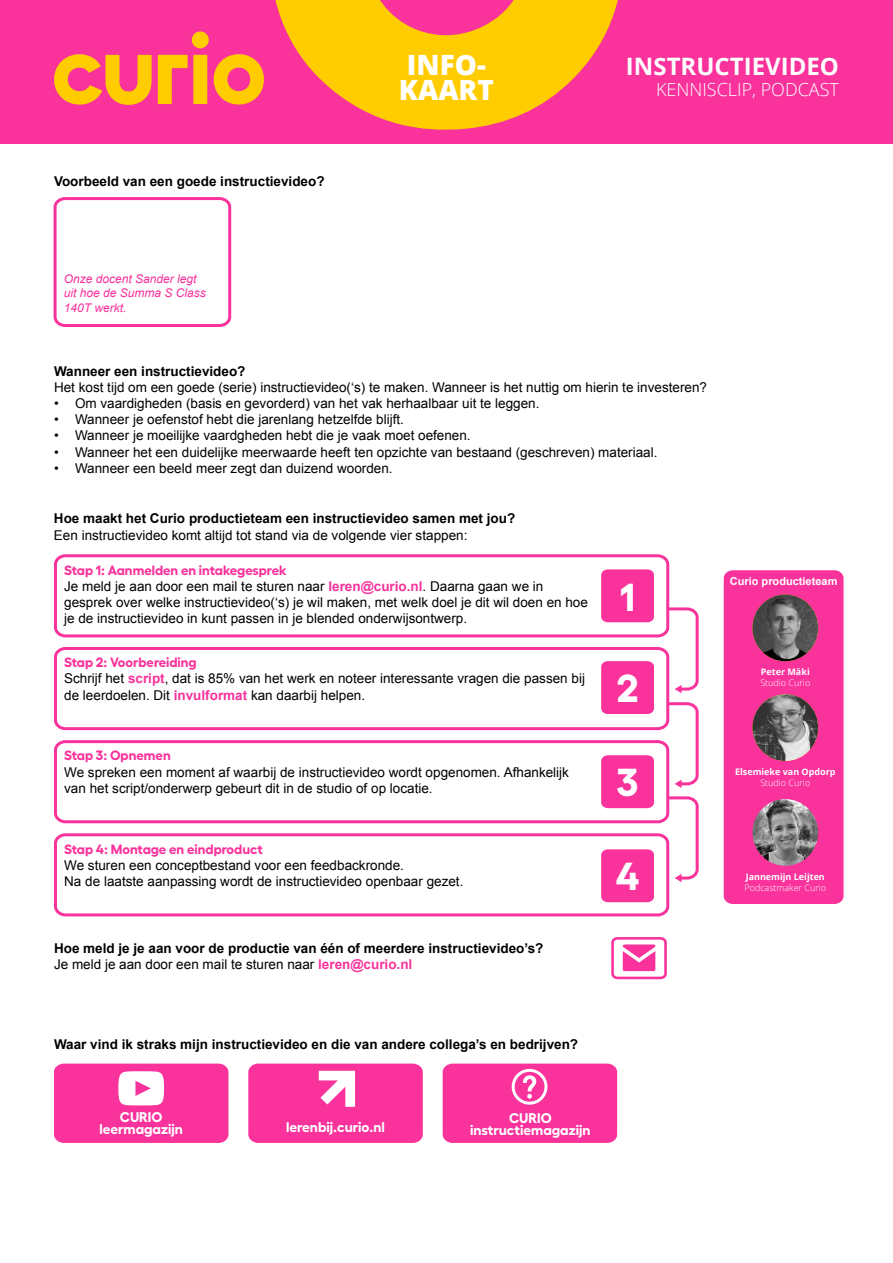
<style>
.page{position:relative;width:893px;height:1263px;background:#fff}
.page>*{position:absolute;margin:0;border:0;box-sizing:border-box;transform-origin:0 0}
.t1{font:700 39px "Fellix";color:#fff}
.t2{font:800 27.9px/24.5px "Open Sans";color:#fff}
.t3{font:700 24px "Open Sans";color:#fff}
.t4{font:300 18px "Open Sans";color:#fff}
.t5{font:700 14.1px/12.3px "Fellix";color:#fff;text-align:center}
.t6{font:13.5px/16.2px "Arial";color:#000}
.t7{font:700 13.5px/16.2px "Arial";color:#000}
.t8{font:700 13.5px "Fellix";color:#f9329c}
.t9{font:italic 12px/14.4px "Arial";color:#f9329c}
.t10{font:700 10.95px "Arial";color:#fff}
.t11{font:700 9px "Open Sans";color:#fff}
.t12{font:300 9px "Open Sans";color:#fff}
.s1{font-weight:700;color:#f9329c}
.s2{font-weight:400}
.s3{color:#f9329c}
</style>
<div class="page">
<svg style="left:671px;top:607px;width:28px;height:86px"></svg>
<svg style="left:671px;top:702px;width:28px;height:86px"></svg>
<svg style="left:671px;top:796px;width:28px;height:86px"></svg>
<svg style="left:54px;top:554px;width:617px;height:84px"></svg>
<div style="left:601px;top:569px;width:53px;height:53px;background:#f9329c"></div>
<svg style="left:54px;top:647px;width:617px;height:84px"></svg>
<div style="left:601px;top:661px;width:53px;height:53px;background:#f9329c"></div>
<svg style="left:54px;top:740px;width:617px;height:84px"></svg>
<div style="left:601px;top:755px;width:53px;height:53px;background:#f9329c"></div>
<svg style="left:54px;top:833px;width:616px;height:84px"></svg>
<div style="left:601px;top:849px;width:53px;height:53px;background:#f9329c"></div>
<div style="left:0;top:0;width:893px;height:143px;background:#f9329c"></div>
<svg style="left:275px;top:0;width:343px;height:130px;fill:#fc0"></svg>
<svg style="left:213px;top:54px;width:51px;height:51px"></svg>
<svg style="left:54px;top:54px;width:98px;height:51px"></svg>
<svg style="left:158px;top:55px;width:49px;height:49px"></svg>
<div style="left:192px;top:31px;width:17px;height:17px;background:#fc0;border-radius:50%"></div>
<div style="left:724px;top:570px;width:120px;height:334px;background:#f9329c"></div>
<img style="left:752px;top:594px;width:66px;height:67px">
<img style="left:752px;top:694px;width:66px;height:67px">
<img style="left:752px;top:799px;width:66px;height:67px">
<div style="left:611px;top:937px;width:56px;height:42px;border:3px solid #f9329c;border-radius:5px"></div>
<svg style="left:623px;top:944px;width:32px;height:27px"></svg>
<svg style="left:53px;top:197px;width:179px;height:130px"></svg>
<svg style="left:54px;top:1063px;width:174px;height:80px;background:#f948a6"></svg>
<svg style="left:248px;top:1063px;width:175px;height:80px;background:#f942a3"></svg>
<div style="left:443px;top:1063px;width:174px;height:80px;background:#f9329c"></div>
<p class="t7" style="left:54px;top:173px;width:272px">Voorbeeld van een goede instructievideo?</p>
<p class="t9" style="left:64px;top:272px;width:144px">Onze docent Sander legt uit hoe de Summa S Class<br>140T werkt.</p>
<h2 class="t2" style="left:399px;top:51px;width:97px">INFO-<br>KAART</h2>
<h3 class="t3" style="left:626px;top:49px;width:214px">INSTRUCTIEVIDEO</h3>
<h3 class="t4" style="left:656px;top:77px;width:184px">KENNISCLIP, PODCAST</h3>
<p class="t7" style="left:54px;top:363px;width:193px">Wanneer een instructievideo?</p>
<p class="t6" style="left:54px;top:379px;width:655px">Het kost tijd om een goede (serie) instructievideo(‘s) te maken. Wanneer is het nuttig om hierin te investeren?</p>
<p class="t6" style="left:54px;top:395px;width:487px">• Om vaardigheden (basis en gevorderd) van het vak herhaalbaar uit te leggen.</p>
<p class="t6" style="left:54px;top:411px;width:351px">• Wanneer je oefenstof hebt die jarenlang hetzelfde blijft.</p>
<p class="t6" style="left:54px;top:428px;width:418px">• Wanneer je moeilijke vaardgheden hebt die je vaak moet oefenen.</p>
<p class="t6" style="left:54px;top:444px;width:605px">• Wanneer het een duidelijke meerwaarde heeft ten opzichte van bestaand (geschreven) materiaal.</p>
<p class="t6" style="left:54px;top:460px;width:340px">• Wanneer een beeld meer zegt dan duizend woorden.</p>
<p class="t7" style="left:54px;top:511px;width:463px">Hoe maakt het Curio productieteam een instructievideo samen met jou?</p>
<p class="t6" style="left:54px;top:527px;width:415px">Een instructievideo komt altijd tot stand via de volgende vier stappen:</p>
<p class="t8" style="left:64px;top:559px;width:224px">Stap 1: Aanmelden en intakegesprek</p>
<p class="t6" style="left:64px;top:578px;width:525px">Je meld je aan door een mail te sturen naar <span class="s1">leren@curio.nl</span>. Daarna gaan we in gesprek over welke instructievideo(‘s) je wil maken, met welk doel je dit wil doen en hoe je de instructievideo in kunt passen in je blended onderwijsontwerp.</p>
<h1 class="t1" style="left:620px;top:566px;width:17px">1</h1>
<p class="t8" style="left:64px;top:652px;width:134px">Stap 2: Voorbereiding</p>
<p class="t6" style="left:64px;top:671px;width:522px">Schrijf het <span class="s1">script</span>, dat is 85% van het werk en noteer interessante vragen die passen bij de leerdoelen. Dit <span class="s1">invulformat</span> kan daarbij helpen.</p>
<h1 class="t1" style="left:616px;top:657px;width:24px">2</h1>
<p class="t8" style="left:64px;top:745px;width:108px">Stap 3: Opnemen</p>
<p class="t6" style="left:64px;top:764px;width:506px">We spreken een moment af waarbij de instructievideo wordt opgenomen. Afhankelijk van het script/onderwerp gebeurt dit in de studio of op locatie.</p>
<h1 class="t1" style="left:617px;top:751px;width:23px">3</h1>
<p class="t8" style="left:64px;top:838px;width:200px">Stap 4: Montage en eindproduct</p>
<p class="t6" style="left:64px;top:857px;width:401px">We sturen een conceptbestand voor een feedbackronde.<br>Na de laatste aanpassing wordt de instructievideo openbaar gezet.</p>
<h1 class="t1" style="left:616px;top:845px;width:25px">4</h1>
<p class="t7" style="left:54px;top:940px;width:491px">Hoe meld je je aan voor de productie van één of meerdere instructievideo’s?<br><span class="s2">Je meld je aan door een mail te sturen naar</span> <span class="s3">leren@curio.nl</span></p>
<p class="t7" style="left:54px;top:1036px;width:526px">Waar vind ik straks mijn instructievideo en die van andere collega’s en bedrijven?</p>
<p class="t5" style="left:99px;top:1109px;width:85px">CURIO leermagazijn</p>
<p class="t5" style="left:286px;top:1119px;width:100px">lerenbij.curio.nl</p>
<p class="t5" style="left:470px;top:1110px;width:122px">CURIO instructiemagazijn</p>
<p class="t10" style="left:730px;top:574px;width:109px">Curio productieteam</p>
<p class="t11" style="left:761px;top:665px;width:50px">Peter Mäki</p>
<p class="t12" style="left:760px;top:676px;width:51px">Studio Curio</p>
<p class="t11" style="left:735px;top:765px;width:102px">Elsemieke van Opdorp</p>
<p class="t12" style="left:760px;top:776px;width:51px">Studio Curio</p>
<p class="t11" style="left:746px;top:870px;width:81px">Jannemijn Leijten</p>
<p class="t12" style="left:744px;top:881px;width:83px">Podcastmaker Curio</p>
</div>
